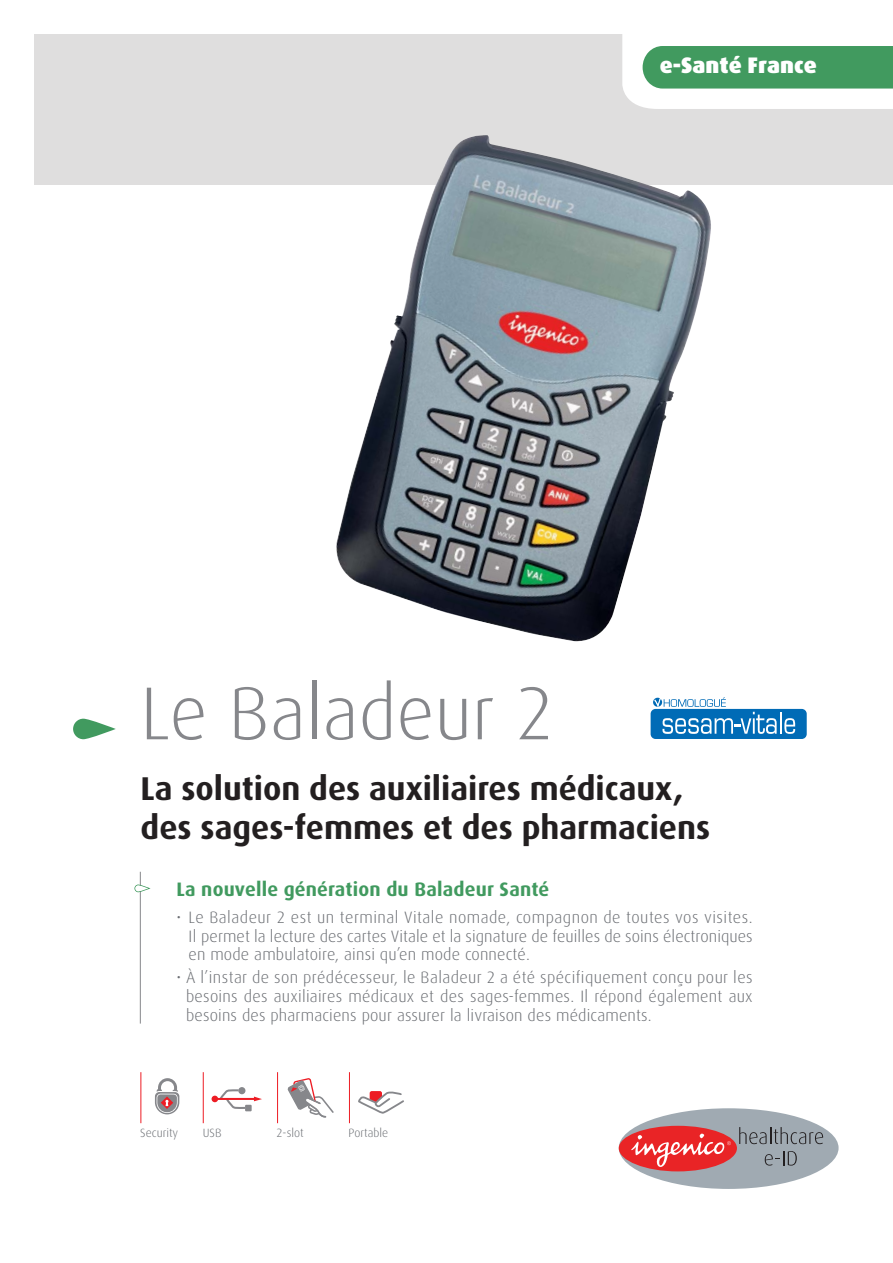
<style>
.page{position:relative;width:893px;height:1263px;background:#fff}
.page>*{position:absolute;margin:0;border:0;box-sizing:border-box;transform-origin:0 0}
.t1{font:300 75px "Dax";color:#86878b}
.t2{font:700 33px/39px "Dax";color:#231f20}
.t3{font:900 22.5px "Dax";color:#fff}
.t4{font:700 19.5px "Dax";letter-spacing:.01em;color:#419a5f}
.t5{font:300 16.5px/18.8px "Dax";letter-spacing:.01em;color:#6a6d72;text-align:justify}
.t6{font:300 12px "Dax";color:#6a6d72}
</style>
<div class="page">
<div style="left:34px;top:34px;width:859px;height:150px;background:#dfdede"></div>
<svg style="left:622px;top:34px;width:271px;height:75px;background:#9ccaac"></svg>
<hr style="left:203px;top:1072px;width:1px;height:51px;background:#ed1c24">
<hr style="left:140px;top:872px;width:1px;height:151px;background:#86878b">
<svg style="left:73px;top:719px;width:43px;height:20px"></svg>
<div style="left:134px;top:884px;width:17px;height:8px;border:2px solid #419a5f;border-radius:4px"></div>
<div style="left:245px;top:1105px;width:7px;height:6px;background:#86878b"></div>
<hr style="left:215px;top:1098px;width:41px;height:2px;background:#ed1c24">
<svg style="left:212px;top:1087px;width:35px;height:24px"></svg>
<svg style="left:254px;top:1096px;width:8px;height:5px"></svg>
<hr style="left:349px;top:1072px;width:1px;height:51px;background:#ed1c24">
<svg style="left:358px;top:1091px;width:46px;height:22px"></svg>
<hr style="left:277px;top:1072px;width:1px;height:51px;background:#ed1c24">
<svg style="left:287px;top:1078px;width:47px;height:39px"></svg>
<hr style="left:140px;top:1072px;width:1px;height:51px;background:#ed1c24">
<svg style="left:155px;top:1078px;width:25px;height:37px"></svg>
<div style="left:619px;top:1108px;width:220px;height:81px;background:#a0aab2;border-radius:50%"></div>
<div style="left:619px;top:1126px;width:118px;height:45px;background:#e92426;border-radius:50%"></div>
<svg style="left:630px;top:1133px;width:101px;height:34px"></svg>
<svg style="left:739px;top:1127px;width:84px;height:17px"></svg>
<svg style="left:765px;top:1151px;width:32px;height:14px"></svg>
<img style="left:334px;top:135px;width:380px;height:507px">
<div style="left:651px;top:709px;width:156px;height:30px;background:#006bb6;border-radius:5px"></div>
<hr style="left:780px;top:712px;width:2px;height:22px;background:#fff">
<svg style="left:784px;top:718px;width:11px;height:16px"></svg>
<svg style="left:653px;top:697px;width:124px;height:37px"></svg>
<h3 class="t3" style="left:660px;top:52px;width:159px">e-Santé France</h3>
<h1 class="t1" style="left:140px;top:680px;width:415px">Le Baladeur 2</h1>
<h2 class="t2" style="left:141px;top:771px;width:571px">La solution des auxiliaires médicaux, des sages-femmes et des pharmaciens</h2>
<p class="t4" style="left:176px;top:880px;width:374px">La nouvelle génération du Baladeur Santé</p>
<p class="t5" style="left:188px;top:909px;width:566px;text-indent:-12px">• Le Baladeur 2 est un terminal Vitale nomade, compagnon de toutes vos visites.<br>Il permet la lecture des cartes Vitale et la signature de feuilles de soins électroniques en mode ambulatoire, ainsi qu’en mode connecté.</p>
<p class="t5" style="left:186px;top:969px;width:568px;text-indent:-10px">• À l’instar de son prédécesseur, le Baladeur 2 a été spécifiquement conçu pour les besoins des auxiliaires médicaux et des sages-femmes. Il répond également aux besoins des pharmaciens pour assurer la livraison des médicaments.</p>
<p class="t6" style="left:140px;top:1128px;width:39px">Security</p>
<p class="t6" style="left:277px;top:1128px;width:29px">2-slot</p>
<p class="t6" style="left:203px;top:1128px;width:20px">USB</p>
<p class="t6" style="left:349px;top:1128px;width:41px">Portable</p>
</div>
